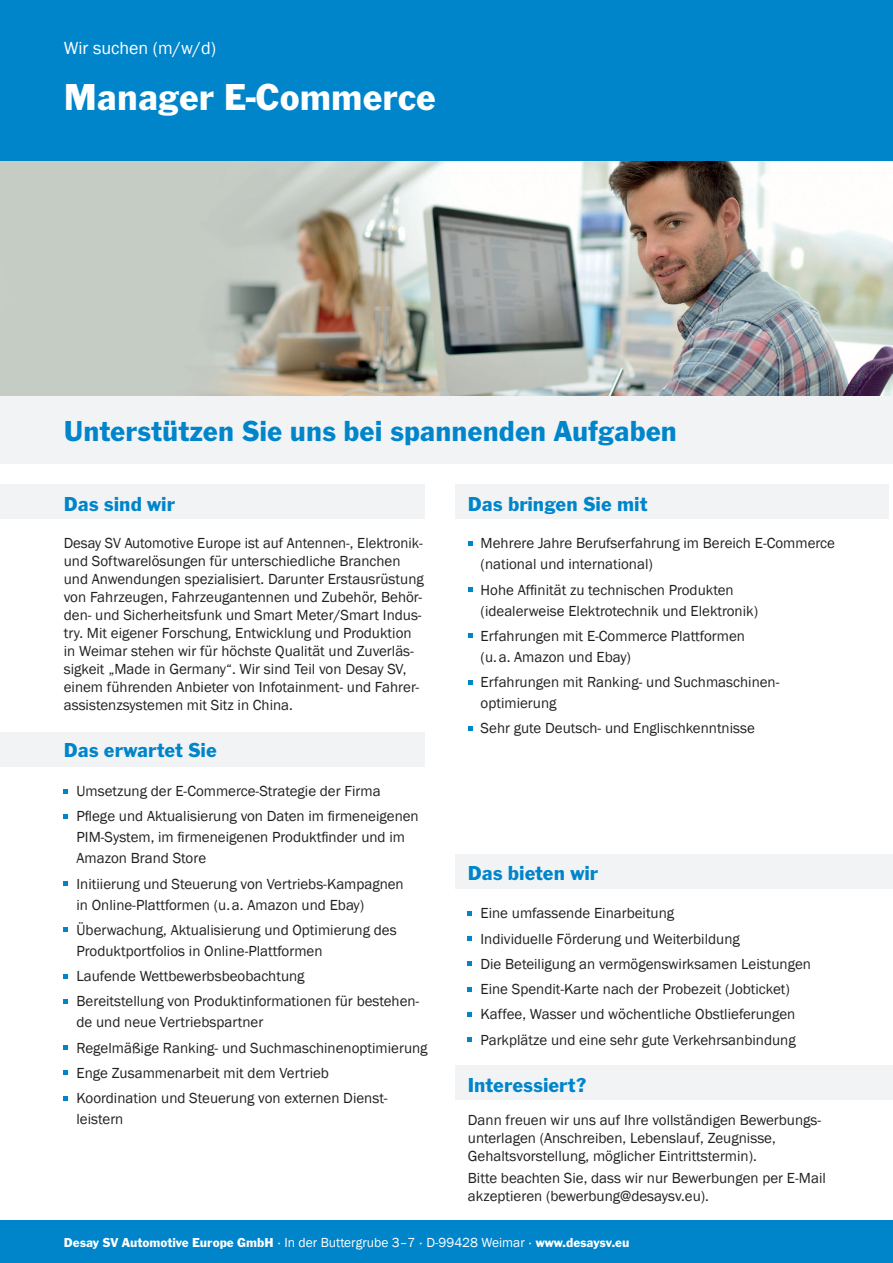
<style>
.page{position:relative;width:893px;height:1263px;background:#fff}
.page>*{position:absolute;margin:0;border:0;box-sizing:border-box;transform-origin:0 0}
.t1{font:39px "Franklin Gothic T";color:#fff}
.t2{font:30px "Franklin Gothic T";color:#0085cb}
.t3{font:21px "Franklin Gothic T";color:#0085cb}
.t4{font:18px "Franklin Gothic";color:#fff}
.t5{font:15px/18px "Franklin Gothic";color:#231f20}
.t6{font:13.5px "Franklin Gothic T";color:#fff}
.s1{font-family:"Franklin Gothic"}
</style>
<div class="page">
<div style="left:0;top:1220px;width:893px;height:43px;background:#0085cb"></div>
<div style="left:0;top:0;width:893px;height:162px;background:#0085cb"></div>
<div style="left:455px;top:484px;width:434px;height:34px;background:#f2f3f4"></div>
<div style="left:0;top:395px;width:893px;height:68px;background:#f2f3f4"></div>
<div style="left:0;top:485px;width:425px;height:34px;background:#f2f3f4"></div>
<div style="left:455px;top:1066px;width:438px;height:34px;background:#f2f3f4"></div>
<div style="left:0;top:732px;width:425px;height:34px;background:#f2f3f4"></div>
<div style="left:455px;top:855px;width:438px;height:34px;background:#f2f3f4"></div>
<img style="left:0;top:162px;width:893px;height:233px">
<svg style="left:468px;top:911px;width:4px;height:4px"></svg>
<svg style="left:468px;top:936px;width:4px;height:5px"></svg>
<svg style="left:468px;top:962px;width:4px;height:4px"></svg>
<svg style="left:468px;top:987px;width:4px;height:4px"></svg>
<svg style="left:468px;top:1012px;width:4px;height:4px"></svg>
<svg style="left:468px;top:1037px;width:4px;height:5px"></svg>
<svg style="left:468px;top:541px;width:4px;height:4px"></svg>
<svg style="left:468px;top:587px;width:4px;height:5px"></svg>
<svg style="left:468px;top:634px;width:4px;height:4px"></svg>
<svg style="left:468px;top:680px;width:4px;height:4px"></svg>
<svg style="left:468px;top:726px;width:4px;height:4px"></svg>
<svg style="left:64px;top:789px;width:4px;height:4px"></svg>
<svg style="left:64px;top:814px;width:4px;height:4px"></svg>
<svg style="left:64px;top:881px;width:4px;height:5px"></svg>
<svg style="left:64px;top:928px;width:4px;height:4px"></svg>
<svg style="left:64px;top:974px;width:4px;height:4px"></svg>
<svg style="left:64px;top:999px;width:4px;height:4px"></svg>
<svg style="left:64px;top:1045px;width:4px;height:5px"></svg>
<svg style="left:64px;top:1071px;width:4px;height:4px"></svg>
<svg style="left:64px;top:1096px;width:4px;height:4px"></svg>
<p class="t4" style="left:64px;top:37px;width:154px">Wir suchen (m/w/d)</p>
<h1 class="t1" style="left:64px;top:74px;width:374px">Manager E-Commerce</h1>
<h2 class="t2" style="left:64px;top:413px;width:615px">Unterstützen Sie uns bei spannenden Aufgaben</h2>
<h3 class="t3" style="left:64px;top:491px;width:113px">Das sind wir</h3>
<p class="t5" style="left:64px;top:535px;width:362px">Desay SV Automotive Europe ist auf Antennen-, Elektronik&shy;und Softwarelösungen für unterschiedliche Branchen und Anwendungen spezialisiert. Darunter Erstausrüstung von Fahrzeugen, Fahrzeugantennen und Zubehör, Behör&shy;den- und Sicherheitsfunk und Smart Meter/Smart Indus&shy;try. Mit eigener Forschung, Entwicklung und Produktion in Weimar stehen wir für höchste Qualität und Zuverläs&shy;sigkeit „Made in Germany“. Wir sind Teil von Desay SV, einem führenden Anbieter von Infotainment- und Fahrer&shy;assistenzsystemen mit Sitz in China.</p>
<h3 class="t3" style="left:64px;top:738px;width:155px">Das erwartet Sie</h3>
<p class="t5" style="left:77px;top:779px;width:344px;line-height:25.2px">Umsetzung der E-Commerce-Strategie der Firma<br>Pflege und Aktualisierung von Daten im firmeneigenen</p>
<p class="t5" style="left:77px;top:827px;width:330px;line-height:21px">PIM-System, im firmeneigenen Produktfinder und im<br>Amazon Brand Store</p>
<p class="t5" style="left:77px;top:873px;width:329px;line-height:21px">Initiierung und Steuerung von Vertriebs-Kampagnen in Online-Plattformen (u.a. Amazon und Ebay)</p>
<p class="t5" style="left:77px;top:920px;width:322px;line-height:21px">Überwachung, Aktualisierung und Optimierung des<br>Produktportfolios in Online-Plattformen</p>
<p class="t5" style="left:77px;top:964px;width:344px;line-height:25.2px">Laufende Wettbewerbsbeobachtung<br>Bereitstellung von Produktinformationen für bestehen-</p>
<p class="t5" style="left:77px;top:1010px;width:353px;line-height:25.2px">de und neue Vertriebspartner<br>Regelmäßige Ranking- und Suchmaschinenoptimierung Enge Zusammenarbeit mit dem Vertrieb<br>Koordination und Steuerung von externen Dienst-</p>
<p class="t5" style="left:77px;top:1110px;width:48px">leistern</p>
<h3 class="t3" style="left:468px;top:491px;width:181px">Das bringen Sie mit</h3>
<p class="t5" style="left:481px;top:533px;width:356px;line-height:21px">Mehrere Jahre Berufserfahrung im Bereich E-Commerce (national und international)</p>
<p class="t5" style="left:481px;top:579px;width:279px;line-height:21px">Hohe Affinität zu technischen Produkten (idealerweise Elektrotechnik und Elektronik)</p>
<p class="t5" style="left:481px;top:626px;width:266px;line-height:21px">Erfahrungen mit E-Commerce Plattformen (u.a. Amazon und Ebay)</p>
<p class="t5" style="left:481px;top:672px;width:300px;line-height:21px">Erfahrungen mit Ranking- und Suchmaschinen&shy;optimierung</p>
<p class="t5" style="left:481px;top:720px;width:276px">Sehr gute Deutsch- und Englischkenntnisse</p>
<h3 class="t3" style="left:468px;top:860px;width:132px">Das bieten wir</h3>
<p class="t5" style="left:480px;top:901px;width:332px;line-height:25.2px">Eine umfassende Einarbeitung<br>Individuelle Förderung und Weiterbildung<br>Die Beteiligung an vermögenswirksamen Leistungen Eine Spendit-Karte nach der Probezeit (Jobticket)<br>Kaffee, Wasser und wöchentliche Obstlieferungen Parkplätze und eine sehr gute Verkehrsanbindung</p>
<h3 class="t3" style="left:468px;top:1072px;width:120px">Interessiert?</h3>
<p class="t5" style="left:468px;top:1111px;width:355px">Dann freuen wir uns auf Ihre vollständigen Bewerbungs&shy;unterlagen (Anschreiben, Lebenslauf, Zeugnisse,<br>Gehaltsvorstellung, möglicher Eintrittstermin).</p>
<p class="t5" style="left:468px;top:1170px;width:359px">Bitte beachten Sie, dass wir nur Bewerbungen per E-Mail akzeptieren (bewerbung@desaysv.eu).</p>
<p class="t6" style="left:64px;top:1234px;width:567px">Desay SV Automotive Europe GmbH <span class="s1">· In der Buttergrube 3–7 · D-99428 Weimar ·</span> www.desaysv.eu</p>
</div>
